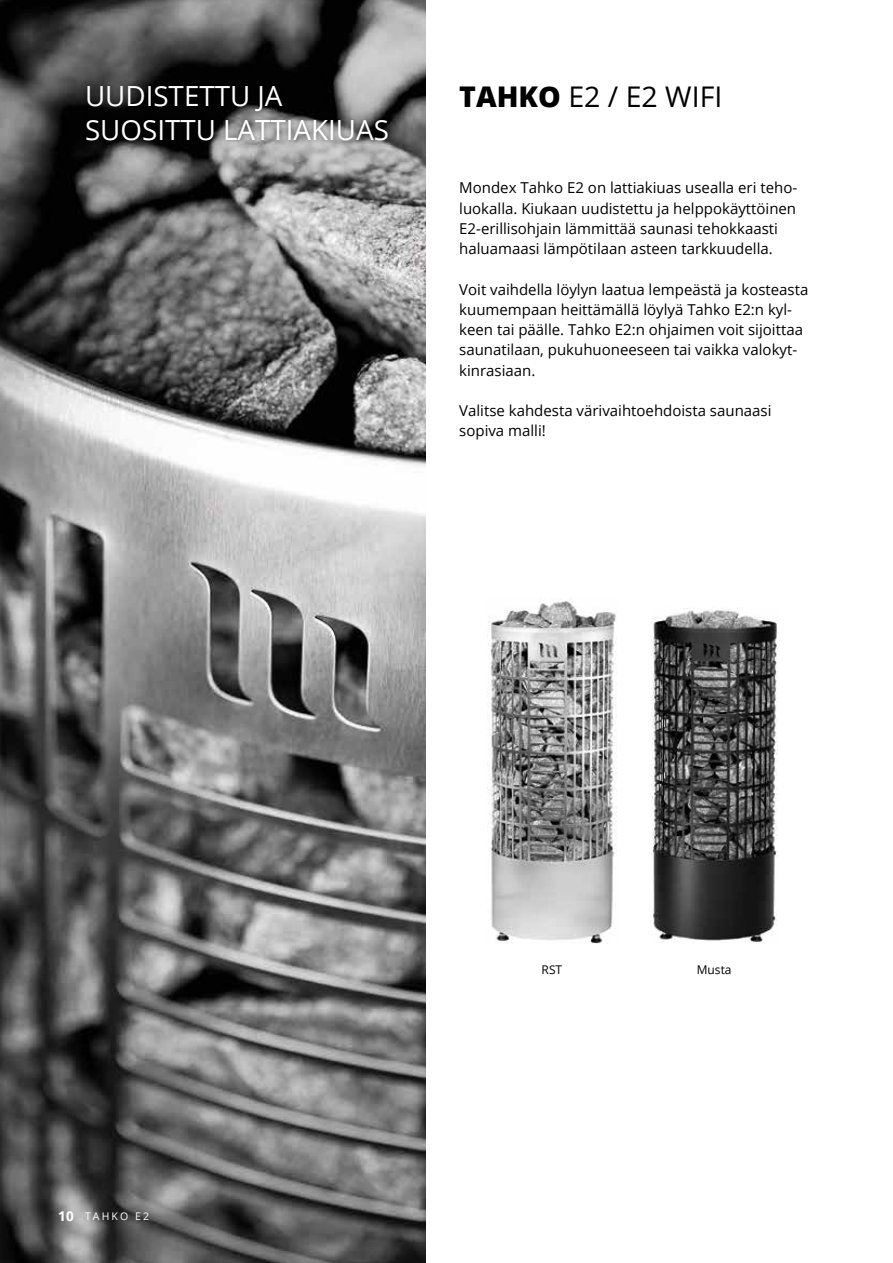
<style>
.page{position:relative;width:893px;height:1263px;background:#fff}
.page>*{position:absolute;margin:0;border:0;box-sizing:border-box;transform-origin:0 0}
.t1{font:28.5px "Open Sans";color:#000}
.t2{font:27.75px "Open Sans";color:#fff}
.t3{font:15px/20.2px "Open Sans";color:#000}
.t4{font:12px "Open Sans";color:#000}
.t5{font:10.5px "Open Sans";letter-spacing:.2em;color:#fff}
.s1{font-weight:800}
.s2{font-weight:700;font-size:13.5px}
</style>
<div class="page">
<img style="left:0;top:0;width:425px;height:1263px">
<div style="left:82px;top:82px;width:310px;height:62px;background:#000;opacity:.35"></div>
<img style="left:651px;top:608px;width:126px;height:335px">
<img style="left:487px;top:601px;width:130px;height:343px">
<h2 class="t2" style="left:85px;top:77px;width:199px">UUDISTETTU JA</h2>
<h1 class="t1" style="left:459px;top:77px;width:265px"><span class="s1">TAHKO</span> E2 / E2 WIFI</h1>
<h2 class="t2" style="left:85px;top:110px;width:305px">SUOSITTU LATTIAKIUAS</h2>
<p class="t3" style="left:459px;top:177px;width:339px">Mondex Tahko E2 on lattiakiuas usealla eri teho&shy;luokalla. Kiukaan uudistettu ja helppokäyttöinen E2-erillisohjain lämmittää saunasi tehokkaasti haluamaasi lämpötilaan asteen tarkkuudella.</p>
<p class="t3" style="left:459px;top:279px;width:351px">Voit vaihdella löylyn laatua lempeästä ja kosteasta kuumempaan heittämällä löylyä Tahko E2:n kyl&shy;keen tai päälle. Tahko E2:n ohjaimen voit sijoittaa saunatilaan, pukuhuoneeseen tai vaikka valokyt&shy;kinrasiaan.</p>
<p class="t3" style="left:459px;top:400px;width:314px">Valitse kahdesta värivaihtoehdoista saunaasi sopiva malli!</p>
<p class="t5" style="left:58px;top:1209px;width:92px"><span class="s2">10</span> TAHKO E2</p>
<p class="t4" style="left:542px;top:962px;width:22px">RST</p>
<p class="t4" style="left:697px;top:962px;width:36px">Musta</p>
</div>
